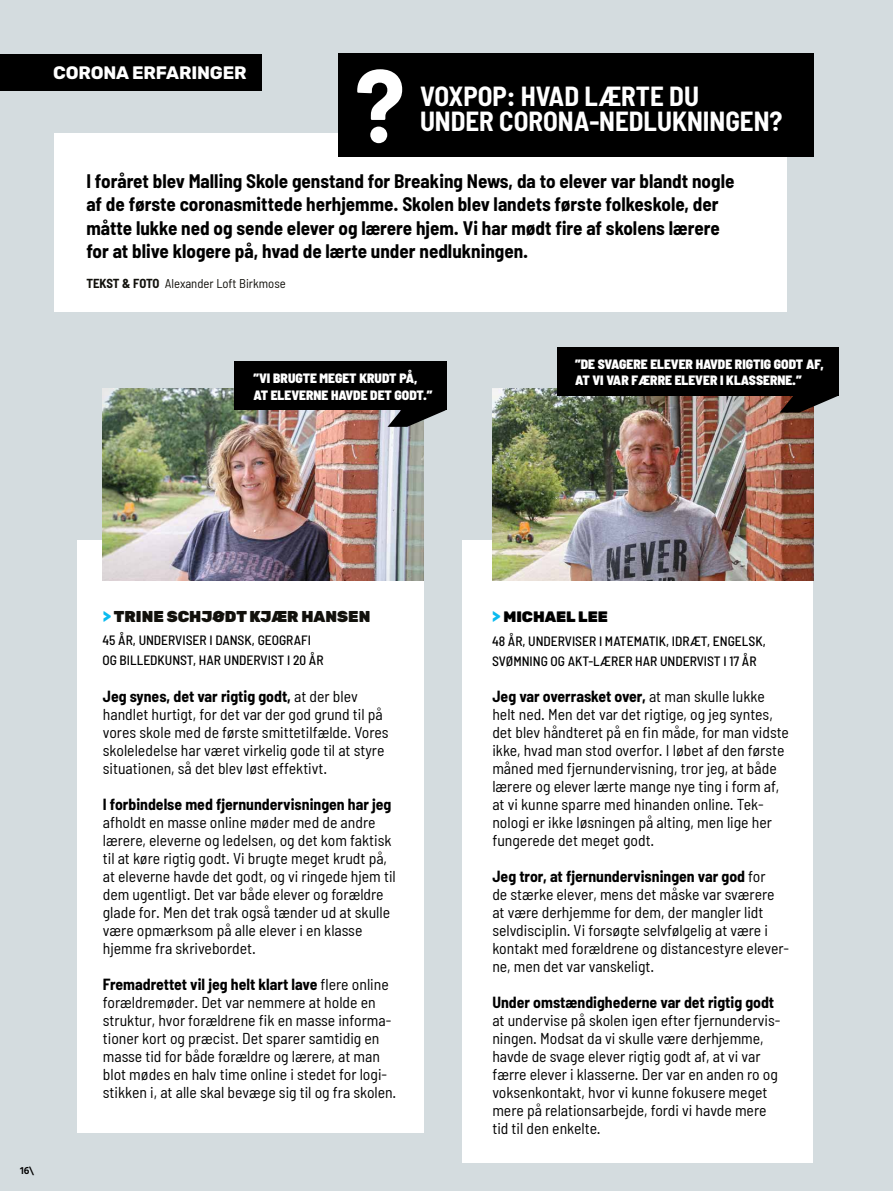
<style>
.page{position:relative;width:893px;height:1191px;background:#d4dcdf}
.page>*{position:absolute;margin:0;border:0;box-sizing:border-box;transform-origin:0 0}
.t1{font:700 semi-condensed 103.8px "Barlow";color:#fff}
.t2{font:700 semi-condensed 27px "Barlow";color:#fff}
.t3{font:700 semi-condensed 19.05px/23.2px "Barlow";color:#000}
.t4{font:700 18px "Rubik";letter-spacing:-.01em;color:#fff}
.t5{font:semi-condensed 15.75px/18px "Barlow";color:#000}
.t6{font:700 semi-condensed 15.75px "Barlow";color:#000}
.t7{font:900 15.75px "Rubik";color:#12110c}
.t8{font:900 15.15px "Rubik";color:#000}
.t9{font:500 semi-condensed 13.5px/19.5px "Barlow";color:#000}
.t10{font:900 semi-condensed 13.5px "Barlow";color:#fff}
.t11{font:semi-condensed 12.75px "Barlow";color:#12110c}
.t12{font:600 10.5px "Hind Vadodara";color:#000}
.s1{font-weight:700}
.s2{color:#0bbbef}
.s3{font-size:15.75px;color:#0bbbef}
</style>
<div class="page">
<div style="left:54px;top:133px;width:732px;height:179px;background:#fff"></div>
<div style="left:339px;top:53px;width:475px;height:104px;background:#000"></div>
<div style="left:77px;top:540px;width:347px;height:592px;background:#fff"></div>
<div style="left:0;top:54px;width:261px;height:36px;background:#000"></div>
<div style="left:463px;top:540px;width:350px;height:622px;background:#fff"></div>
<img style="left:492px;top:389px;width:321px;height:191px">
<img style="left:102px;top:389px;width:322px;height:191px">
<svg style="left:780px;top:396px;width:58px;height:16px"></svg>
<div style="left:557px;top:347px;width:281px;height:49px;background:#000"></div>
<svg style="left:388px;top:410px;width:58px;height:17px"></svg>
<div style="left:234px;top:361px;width:212px;height:49px;background:#000"></div>
<p class="t4" style="left:53px;top:62px;width:195px">CORONA ERFARINGER</p>
<h1 class="t1" style="left:355px;top:41px;width:51px">?</h1>
<h2 class="t2" style="left:420px;top:79px;width:280px">VOXPOP: HVAD LÆRTE DU</h2>
<h2 class="t2" style="left:420px;top:105px;width:364px">UNDER CORONA-NEDLUKNINGEN?</h2>
<p class="t3" style="left:86px;top:169px;width:650px">I foråret blev Malling Skole genstand for Breaking News, da to elever var blandt nogle af de første coronasmittede herhjemme. Skolen blev landets første folkeskole, der måtte lukke ned og sende elever og lærere hjem. Vi har mødt fire af skolens lærere for at blive klogere på, hvad de lærte under nedlukningen.</p>
<p class="t11" style="left:86px;top:275px;width:201px"><span class="s1">TEKST &amp; FOTO</span> Alexander Loft Birkmose</p>
<p class="t10" style="left:575px;top:355px;width:250px">”DE SVAGERE ELEVER HAVDE RIGTIG GODT AF,</p>
<p class="t10" style="left:253px;top:370px;width:166px">”VI BRUGTE MEGET KRUDT PÅ,</p>
<p class="t10" style="left:575px;top:372px;width:228px">AT VI VAR FÆRRE ELEVER I KLASSERNE.”</p>
<p class="t10" style="left:253px;top:386px;width:181px">AT ELEVERNE HAVDE DET GODT.”</p>
<p class="t12" style="left:20px;top:1162px;width:15px">16\</p>
<p class="t7" style="left:103px;top:607px;width:269px"><span class="s2">&gt;</span> TRINE SCHJØDT KJÆR HANSEN</p>
<p class="t9" style="left:102px;top:630px;width:223px">45 ÅR, UNDERVISER I DANSK, GEOGRAFI<br>OG BILLEDKUNST, HAR UNDERVIST I 20 ÅR</p>
<p class="t5" style="left:103px;top:687px;width:287px"><span class="s1">Jeg synes, det var rigtig godt,</span> at der blev handlet hurtigt, for det var der god grund til på vores skole med de første smittetilfælde. Vores skoleledelse har været virkelig gode til at styre situationen, så det blev løst effektivt.</p>
<p class="t6" style="left:103px;top:795px;width:290px">I forbindelse med fjernundervisningen har jeg</p>
<p class="t5" style="left:103px;top:813px;width:294px">afholdt en masse online møder med de andre lærere, eleverne og ledelsen, og det kom faktisk til at køre rigtig godt. Vi brugte meget krudt på, at eleverne havde det godt, og vi ringede hjem til dem ugentligt. Det var både elever og forældre glade for. Men det trak også tænder ud at skulle være opmærksom på alle elever i en klasse hjemme fra skrivebordet.</p>
<p class="t5" style="left:103px;top:975px;width:295px"><span class="s1">Fremadrettet vil jeg helt klart lave</span> flere online forældremøder. Det var nemmere at holde en struktur, hvor forældrene fik en masse informa&shy;tioner kort og præcist. Det sparer samtidig en masse tid for både forældre og lærere, at man blot mødes en halv time online i stedet for logi&shy;stikken i, at alle skal bevæge sig til og fra skolen.</p>
<p class="t8" style="left:492px;top:608px;width:117px"><span class="s3">&gt;</span> MICHAEL LEE</p>
<p class="t9" style="left:492px;top:631px;width:275px">48 ÅR, UNDERVISER I MATEMATIK, IDRÆT, ENGELSK,<br>SVØMNING OG AKT-LÆRER HAR UNDERVIST I 17 ÅR</p>
<p class="t5" style="left:492px;top:687px;width:298px"><span class="s1">Jeg var overrasket over,</span> at man skulle lukke helt ned. Men det var det rigtige, og jeg syntes, det blev håndteret på en fin måde, for man vidste ikke, hvad man stod overfor. I løbet af den første måned med fjernundervisning, tror jeg, at både lærere og elever lærte mange nye ting i form af, at vi kunne sparre med hinanden online. Tek&shy;nologi er ikke løsningen på alting, men lige her fungerede det meget godt.</p>
<p class="t5" style="left:492px;top:867px;width:298px"><span class="s1">Jeg tror, at fjernundervisningen var god</span> for<br>de stærke elever, mens det måske var sværere at være derhjemme for dem, der mangler lidt selvdisciplin. Vi forsøgte selvfølgelig at være i kontakt med forældrene og distancestyre elever&shy;ne, men det var vanskeligt.</p>
<p class="t6" style="left:492px;top:993px;width:283px">Under omstændighederne var det rigtig godt</p>
<p class="t5" style="left:492px;top:1011px;width:290px">at undervise på skolen igen efter fjernundervis&shy;ningen. Modsat da vi skulle være derhjemme, havde de svage elever rigtig godt af, at vi var færre elever i klasserne. Der var en anden ro og voksenkontakt, hvor vi kunne fokusere meget mere på relationsarbejde, fordi vi havde mere tid til den enkelte.</p>
</div>
